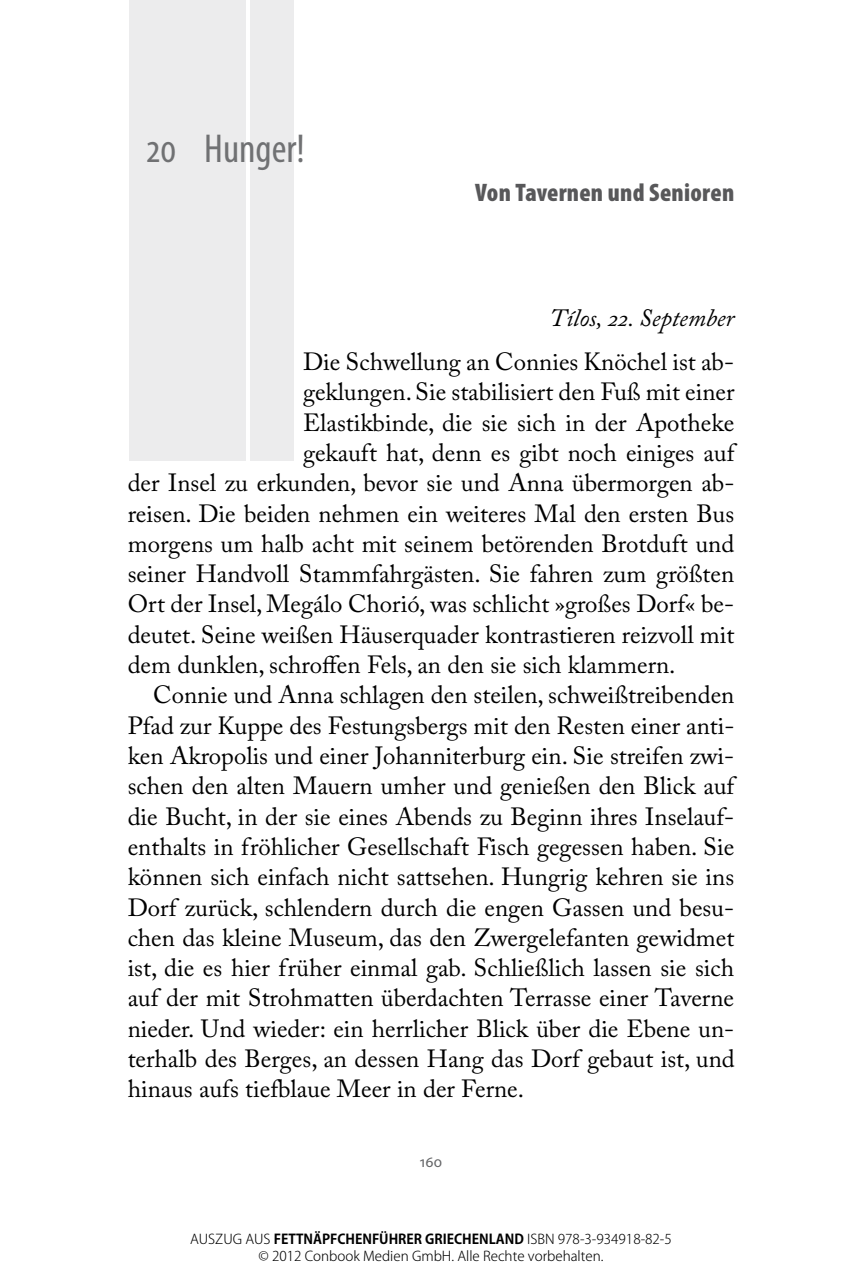
<style>
.page{position:relative;width:862px;height:1276px;background:#fff}
.page>*{position:absolute;margin:0;border:0;box-sizing:border-box;transform-origin:0 0}
.t1{font:condensed 40.5px "Myriad Pro";color:#707173}
.t2{font:900 condensed 25.43px "Myriad Pro";letter-spacing:.01em;color:#58585a}
.t3{font:24.75px "Adobe Caslon Pro";color:#000}
.t4{font:italic 24.75px "Adobe Caslon Pro";color:#000}
.t5{font:15.75px "Myriad Pro";color:#646567}
.t6{font:300 13.5px/16.2px "Koz Go Pro";color:#000;text-align:center}
.s1{font-weight:700}
</style>
<div class="page">
<div style="left:129px;top:0;width:116px;height:461px;background:#ececed"></div>
<div style="left:250px;top:0;width:43px;height:461px;background:#ececed"></div>
<h1 class="t1" style="left:147px;top:125px;width:159px">20 Hunger!</h1>
<p class="t2" style="left:475px;top:178px;width:260px">Von Tavernen und Senioren</p>
<p class="t4" style="left:549px;top:303px;width:186px">Tílos, 22. September</p>
<p class="t3" style="left:303px;top:347px;width:432px">Die Schwellung an Connies Knöchel ist ab-</p>
<p class="t3" style="left:303px;top:377px;width:433px">geklungen. Sie stabilisiert den Fuß mit einer</p>
<p class="t3" style="left:303px;top:407px;width:432px">Elastikbinde, die sie sich in der Apotheke</p>
<p class="t3" style="left:303px;top:438px;width:432px">gekauft hat, denn es gibt noch einiges auf</p>
<p class="t3" style="left:128px;top:468px;width:608px">der Insel zu erkunden, bevor sie und Anna übermorgen ab-</p>
<p class="t3" style="left:128px;top:498px;width:607px">reisen. Die beiden nehmen ein weiteres Mal den ersten Bus</p>
<p class="t3" style="left:128px;top:529px;width:608px">morgens um halb acht mit seinem betörenden Brotduft und</p>
<p class="t3" style="left:128px;top:559px;width:607px">seiner Handvoll Stammfahrgästen. Sie fahren zum größten</p>
<p class="t3" style="left:128px;top:589px;width:607px">Ort der Insel, Megálo Chorió, was schlicht »großes Dorf« be-</p>
<p class="t3" style="left:128px;top:620px;width:607px">deutet. Seine weißen Häuserquader kontrastieren reizvoll mit</p>
<p class="t3" style="left:128px;top:650px;width:549px">dem dunklen, schroffen Fels, an den sie sich klammern.</p>
<p class="t3" style="left:153px;top:680px;width:582px">Connie und Anna schlagen den steilen, schweißtreibenden</p>
<p class="t3" style="left:128px;top:710px;width:608px">Pfad zur Kuppe des Festungsbergs mit den Resten einer anti-</p>
<p class="t3" style="left:128px;top:741px;width:607px">ken Akropolis und einer Johanniterburg ein. Sie streifen zwi-</p>
<p class="t3" style="left:128px;top:771px;width:607px">schen den alten Mauern umher und genießen den Blick auf</p>
<p class="t3" style="left:128px;top:801px;width:607px">die Bucht, in der sie eines Abends zu Beginn ihres Inselauf-</p>
<p class="t3" style="left:128px;top:832px;width:608px">enthalts in fröhlicher Gesellschaft Fisch gegessen haben. Sie</p>
<p class="t3" style="left:128px;top:862px;width:607px">können sich einfach nicht sattsehen. Hungrig kehren sie ins</p>
<p class="t3" style="left:128px;top:892px;width:607px">Dorf zurück, schlendern durch die engen Gassen und besu-</p>
<p class="t3" style="left:128px;top:923px;width:607px">chen das kleine Museum, das den Zwergelefanten gewidmet</p>
<p class="t3" style="left:128px;top:953px;width:607px">ist, die es hier früher einmal gab. Schließlich lassen sie sich</p>
<p class="t3" style="left:128px;top:983px;width:607px">auf der mit Strohmatten überdachten Terrasse einer Taverne</p>
<p class="t3" style="left:128px;top:1013px;width:607px">nieder. Und wieder: ein herrlicher Blick über die Ebene un-</p>
<p class="t3" style="left:128px;top:1044px;width:608px">terhalb des Berges, an dessen Hang das Dorf gebaut ist, und</p>
<p class="t3" style="left:128px;top:1074px;width:397px">hinaus aufs tiefblaue Meer in der Ferne.</p>
<p class="t5" style="left:419px;top:1152px;width:24px">160</p>
<p class="t6" style="left:190px;top:1231px;width:483px">AUSZUG AUS <span class="s1">FETTNÄPFCHENFÜHRER GRIECHENLAND</span> ISBN 978-3-934918-82-5 © 2012 Conbook Medien GmbH. Alle Rechte vorbehalten.</p>
</div>
